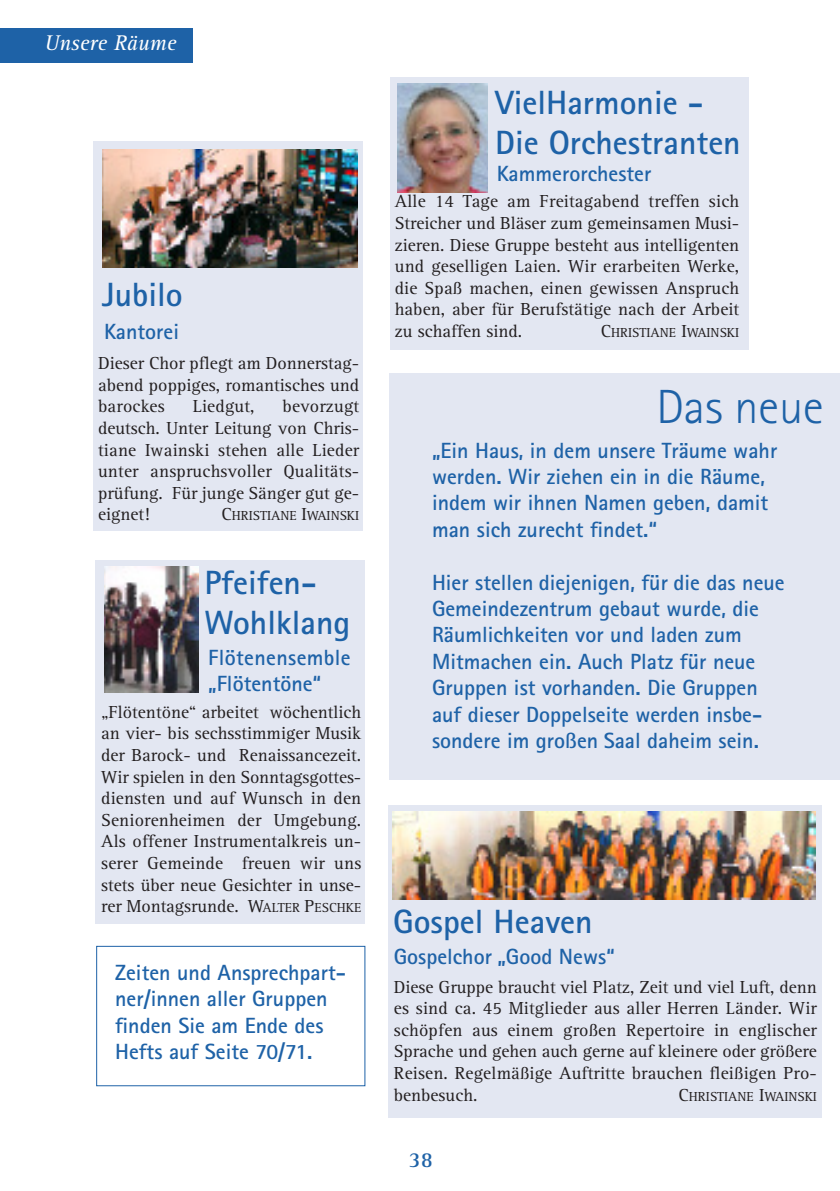
<style>
.page{position:relative;width:840px;height:1191px;background:#fff}
.page>*{position:absolute;margin:0;border:0;box-sizing:border-box;transform-origin:0 0}
.t1{font:300 48px "Rotis Sans Serif Std";color:#1e62a7}
.t2{font:700 33.6px/40.4px "Rotis Sans Serif Std";color:#1e62a7}
.t3{font:700 22px/26.4px "Rotis Sans Serif Std";color:#1e62a7}
.t4{font:italic 22px "Rotis Serif Std";color:#fff}
.t5{font:700 22px "Rotis Serif Std";color:#1e62a7}
.t6{font:18px/21.6px "Rotis Serif Std";color:#231f20;text-align:justify}
.t7{font:13.6px "Rotis Serif Std";color:#231f20}
.s1{font-size:18px}
.s2{font-size:13.6px}
</style>
<div class="page">
<div style="left:96px;top:945px;width:269px;height:141px;border:1px solid #1e62a7"></div>
<div style="left:0;top:28px;width:193px;height:34px;background:#1e62a7"></div>
<div style="left:389px;top:373px;width:450px;height:407px;background:#e3e7f2"></div>
<div style="left:96px;top:560px;width:269px;height:363px;background:#e3e7f2"></div>
<img style="left:104px;top:567px;width:94px;height:125px">
<div style="left:387px;top:805px;width:434px;height:312px;background:#e3e7f2"></div>
<img style="left:392px;top:811px;width:422px;height:88px">
<div style="left:94px;top:142px;width:268px;height:389px;background:#e3e7f2"></div>
<img style="left:102px;top:149px;width:255px;height:119px">
<div style="left:390px;top:77px;width:358px;height:273px;background:#e3e7f2"></div>
<img style="left:397px;top:84px;width:90px;height:109px">
<p class="t4" style="left:44px;top:35px;width:133px">Unsere Räume</p>
<h2 class="t2" style="left:102px;top:278px;width:82px">Jubilo</h2>
<p class="t3" style="left:104px;top:321px;width:76px">Kantorei</p>
<p class="t6" style="left:98px;top:354px;width:262px">Dieser Chor pflegt am Donnerstag&shy;abend poppiges, romantisches und barockes</p>
<p class="t6" style="left:98px;top:397px;width:262px;text-indent:184px">bevorzugt deutsch. Unter Leitung von Chris&shy;tiane Iwainski stehen alle Lieder unter anspruchsvoller Qualitäts&shy;prüfung. Für junge Sänger gut ge&shy;eignet!</p>
<p class="t6" style="left:193px;top:397px;width:63px">Liedgut,</p>
<p class="t7" style="left:221px;top:511px;width:139px"><span class="s1">C</span>HRISTIANE <span class="s1">I</span>WAINSKI</p>
<h2 class="t2" style="left:204px;top:566px;width:147px">Pfeifen-<br>Wohlklang</h2>
<p class="t3" style="left:208px;top:646px;width:144px">Flötenensemble „Flötentöne“</p>
<p class="t6" style="left:101px;top:703px;width:261px">„Flötentöne“ arbeitet wöchentlich an vier- bis sechsstimmiger Musik der Barock- und Renaissancezeit.<br>Wir spielen in den Sonntagsgottes&shy;diensten und auf Wunsch in den Seniorenheimen der Umgebung.<br>Als offener Instrumentalkreis un&shy;serer Gemeinde freuen wir uns stets über neue Gesichter in unse&shy;rer Montagsrunde. W<span class="s2">ALTER</span> P<span class="s2">ESCHKE</span></p>
<p class="t3" style="left:115px;top:961px;width:232px">Zeiten und Ansprechpart&shy;ner/innen aller Gruppen finden Sie am Ende des<br>Hefts auf Seite 70/71.</p>
<h2 class="t2" style="left:495px;top:86px;width:247px">VielHarmonie -<br>Die Orchestranten</h2>
<p class="t3" style="left:496px;top:163px;width:156px">Kammerorchester</p>
<p class="t6" style="left:394px;top:192px;width:346px">Alle 14 Tage am Freitagabend treffen sich Streicher und Bläser zum gemeinsamen Musi&shy;zieren. Diese Gruppe besteht aus intelligenten und geselligen Laien. Wir erarbeiten Werke, die Spaß machen, einen gewissen Anspruch haben, aber für Berufstätige nach der Arbeit zu schaffen sind.</p>
<p class="t7" style="left:600px;top:328px;width:140px"><span class="s1">C</span>HRISTIANE <span class="s1">I</span>WAINSKI</p>
<h1 class="t1" style="left:656px;top:390px;width:169px">Das neue</h1>
<p class="t3" style="left:432px;top:439px;width:346px">„Ein Haus, in dem unsere Träume wahr werden. Wir ziehen ein in die Räume, indem wir ihnen Namen geben, damit man sich zurecht findet.“</p>
<p class="t3" style="left:432px;top:571px;width:354px">Hier stellen diejenigen, für die das neue Gemeindezentrum gebaut wurde, die Räumlichkeiten vor und laden zum Mitmachen ein. Auch Platz für neue Gruppen ist vorhanden. Die Gruppen auf dieser Doppelseite werden insbe&shy;sondere im großen Saal daheim sein.</p>
<h2 class="t2" style="left:393px;top:904px;width:201px">Gospel Heaven</h2>
<p class="t3" style="left:393px;top:945px;width:222px">Gospelchor „Good News“</p>
<p class="t6" style="left:393px;top:977px;width:424px">Diese Gruppe braucht viel Platz, Zeit und viel Luft, denn es sind ca. 45 Mitglieder aus aller Herren Länder. Wir schöpfen aus einem großen Repertoire in englischer Sprache und gehen auch gerne auf kleinere oder größere Reisen. Regelmäßige Auftritte brauchen fleißigen Pro&shy;benbesuch.</p>
<p class="t7" style="left:678px;top:1091px;width:140px"><span class="s1">C</span>HRISTIANE <span class="s1">I</span>WAINSKI</p>
<p class="t5" style="left:408px;top:1152px;width:26px">38</p>
</div>
